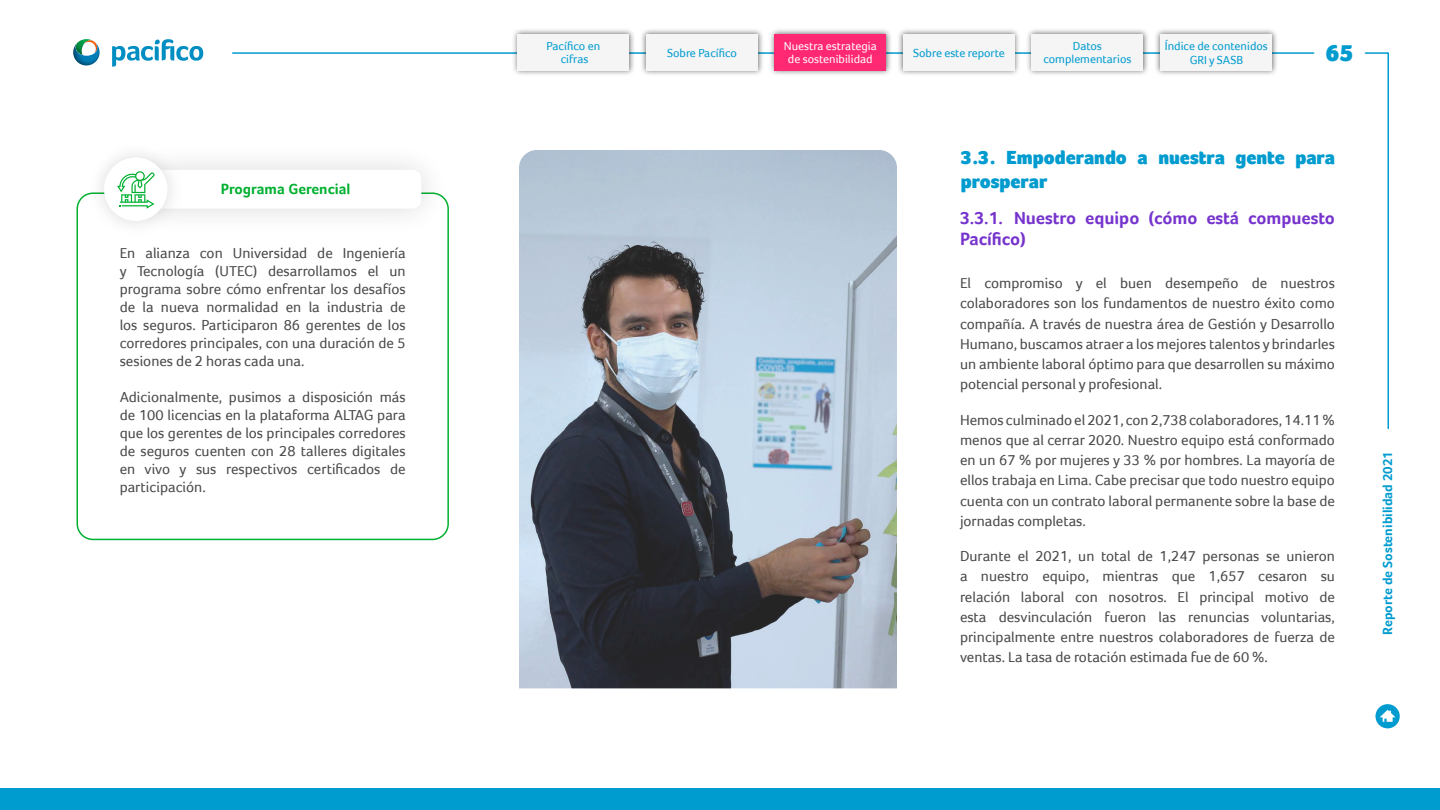
<style>
.page{position:relative;width:1440px;height:810px;background:#fff}
.page>*{position:absolute;margin:0;border:0;box-sizing:border-box;transform-origin:0 0}
.t1{font:900 24px "Foco";color:#009bcf}
.t2{font:900 19.5px/24px "Foco";color:#009bcf}
.t3{font:700 18px/20.2px "Foco";color:#7634cd}
.t4{font:15px/20.2px "Foco";color:#494949;text-align:justify}
.t5{font:700 15px "Foco";color:#00b030}
.t6{font:700 13.5px "Foco";color:#009bcf}
.t7{font:12px/13.5px "Foco";color:#009bcf;text-align:center}
.t8{font:12px/13.5px "Foco";color:#fff;text-align:center}
</style>
<div class="page">
<svg style="left:1376px;top:704px;width:24px;height:24px"></svg>
<svg style="left:1364px;top:52px;width:25px;height:378px"></svg>
<hr style="left:233px;top:52px;width:1081px;height:2px;background:#009bcf">
<div style="left:512px;top:28px;width:123px;height:48px;background:#000;opacity:.6"></div>
<div style="left:518px;top:34px;width:111px;height:36px;background:#f5f5f5"></div>
<div style="left:769px;top:28px;width:123px;height:48px;background:#000;opacity:.6"></div>
<div style="left:774px;top:34px;width:112px;height:36px;background:#ff2872"></div>
<div style="left:1026px;top:28px;width:123px;height:48px;background:#000;opacity:.6"></div>
<div style="left:1032px;top:34px;width:111px;height:36px;background:#f5f5f5"></div>
<div style="left:640px;top:28px;width:124px;height:48px;background:#000;opacity:.6"></div>
<div style="left:646px;top:34px;width:112px;height:36px;background:#f5f5f5"></div>
<div style="left:897px;top:28px;width:124px;height:48px;background:#000;opacity:.6"></div>
<div style="left:903px;top:34px;width:112px;height:36px;background:#f5f5f5"></div>
<div style="left:1154px;top:28px;width:124px;height:48px;background:#000;opacity:.6"></div>
<div style="left:1160px;top:34px;width:112px;height:36px;background:#f5f5f5"></div>
<div style="left:0;top:789px;width:1440px;height:21px;background:#009bcf"></div>
<img style="left:78px;top:39px;width:8px;height:3px">
<img style="left:84px;top:40px;width:11px;height:2px">
<img style="left:73px;top:42px;width:27px;height:24px">
<svg style="left:112px;top:39px;width:91px;height:28px"></svg>
<div style="left:77px;top:192px;width:372px;height:348px;border:2px solid #00b030;border-radius:16px"></div>
<div style="left:125px;top:141px;width:324px;height:96px;background:#fbfbfb"></div>
<div style="left:153px;top:170px;width:268px;height:39px;background:#fff;border-radius:9px"></div>
<div style="left:86px;top:140px;width:99px;height:98px;background:#000;opacity:.15"></div>
<div style="left:104px;top:158px;width:63px;height:63px;background:#fff;border-radius:50%"></div>
<svg style="left:519px;top:150px;width:378px;height:538px;background:#909ba7"></svg>
<svg style="left:117px;top:171px;width:38px;height:38px"></svg>
<p class="t5" style="left:221px;top:180px;width:131px">Programa Gerencial</p>
<p class="t4" style="left:120px;top:244px;width:288px;line-height:18px">En alianza con Universidad de Ingeniería y Tecnología (UTEC) desarrollamos el un programa sobre cómo enfrentar los desafíos de la nueva normalidad en la industria de los seguros. Participaron 86 gerentes de los corredores principales, con una duración de 5 sesiones de 2 horas cada una.</p>
<p class="t4" style="left:120px;top:388px;width:288px;line-height:18px">Adicionalmente, pusimos a disposición más de 100 licencias en la plataforma ALTAG para que los gerentes de los principales corredores de seguros cuenten con 28 talleres digitales en vivo y sus respectivos certificados de participación.</p>
<p class="t7" style="left:667px;top:46px;width:71px">Sobre Pacífico</p>
<p class="t7" style="left:913px;top:46px;width:93px">Sobre este reporte</p>
<p class="t7" style="left:1165px;top:39px;width:105px">Índice de contenidos<br>GRI y SASB</p>
<p class="t7" style="left:547px;top:39px;width:55px">Pacífico en cifras</p>
<p class="t8" style="left:784px;top:39px;width:94px">Nuestra estrategia de sostenibilidad</p>
<p class="t7" style="left:1043px;top:39px;width:89px">Datos complementarios</p>
<h1 class="t1" style="left:1325px;top:39px;width:30px">65</h1>
<h2 class="t2" style="left:961px;top:145px;width:376px">3.3. Empoderando a nuestra gente para prosperar</h2>
<p class="t3" style="left:960px;top:208px;width:376px">3.3.1. Nuestro equipo (cómo está compuesto<br>Pacífico)</p>
<p class="t4" style="left:960px;top:273px;width:377px">El compromiso y el buen desempeño de nuestros colaboradores son los fundamentos de nuestro éxito como compañía. A través de nuestra área de Gestión y Desarrollo Humano, buscamos atraer a los mejores talentos y brindarles un ambiente laboral óptimo para que desarrollen su máximo potencial personal y profesional.</p>
<p class="t4" style="left:960px;top:409px;width:376px">Hemos culminado el 2021, con 2,738 colaboradores, 14.11 % menos que al cerrar 2020. Nuestro equipo está conformado en un 67 % por mujeres y 33 % por hombres. La mayoría de ellos trabaja en Lima. Cabe precisar que todo nuestro equipo cuenta con un contrato laboral permanente sobre la base de jornadas completas.</p>
<p class="t4" style="left:960px;top:546px;width:377px">Durante el 2021, un total de 1,247 personas se unieron a nuestro equipo, mientras que 1,657 cesaron su relación laboral con nosotros. El principal motivo de esta desvinculación fueron las renuncias voluntarias, principalmente entre nuestros colaboradores de fuerza de ventas. La tasa de rotación estimada fue de 60 %.</p>
<p class="t6" style="left:1380px;top:635px;width:185px;rotate:-90deg">Reporte de Sostenibilidad 2021</p>
</div>
